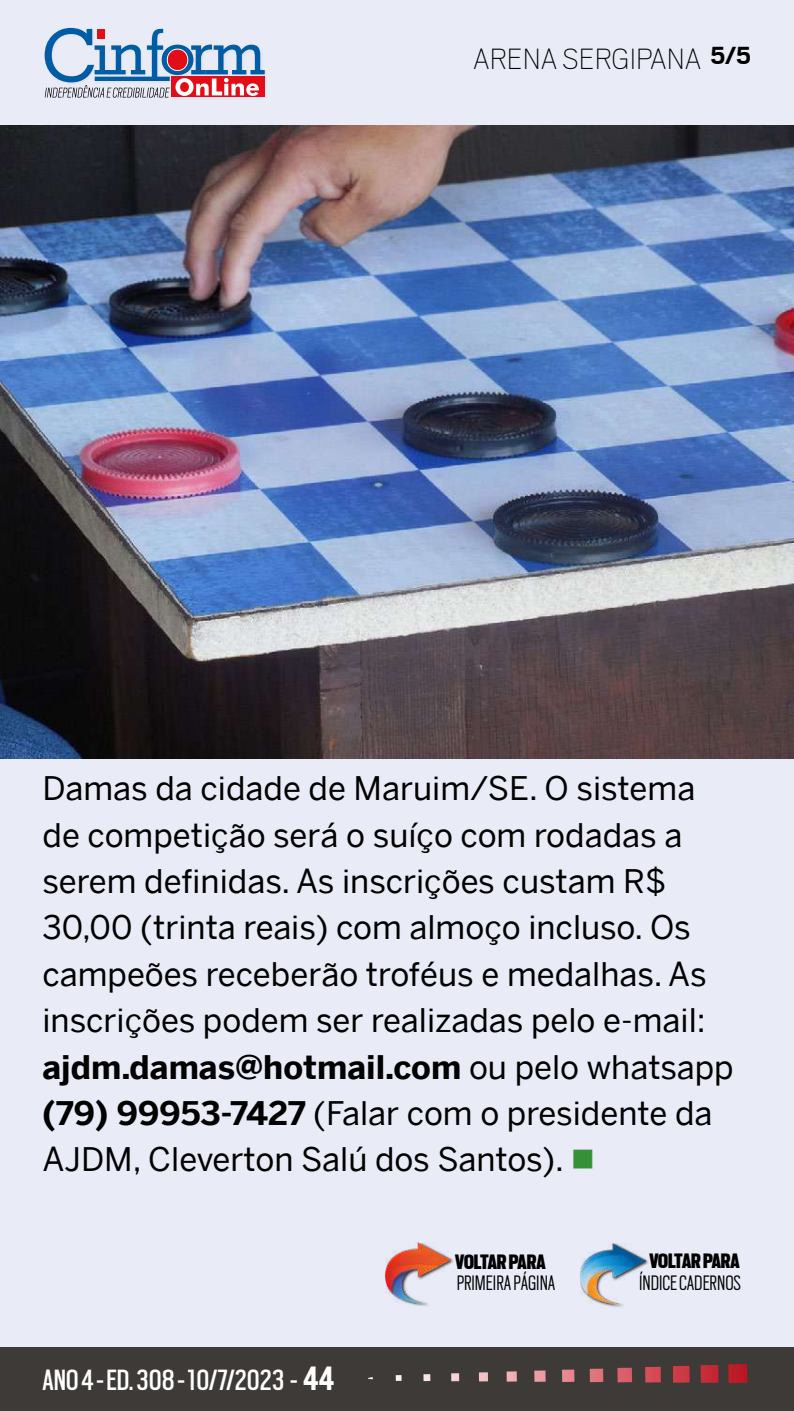
<style>
.page{position:relative;width:794px;height:1411px;background:#fff}
.page>*{position:absolute;margin:0;border:0;box-sizing:border-box;transform-origin:0 0}
.t1{font:32.5px/46.4px "Benton Sans";color:#000}
.t2{font:32.5px "Scout Cond";color:#fff}
.t3{font:100 32.5px "Scout";color:#000}
.t4{font:300 23.25px "Scout Cond";color:#000}
.t5{font:900 23.25px "Scout Cond";letter-spacing:-.005em;color:#000}
.s1{font-weight:700;font-size:27.5px}
.s2{font-weight:700}
.s3{color:#359138}
.s4{font-weight:700;font-size:37.5px}
</style>
<div class="page">
<div style="left:0;top:0;width:794px;height:1410px;background:#e9ebf7"></div>
<div style="left:0;top:1347px;width:794px;height:63px;background:#3e3a37"></div>
<img style="left:728px;top:1364px;width:19px;height:18px">
<img style="left:700px;top:1365px;width:18px;height:17px">
<img style="left:673px;top:1365px;width:16px;height:17px">
<img style="left:645px;top:1366px;width:16px;height:16px">
<img style="left:617px;top:1367px;width:15px;height:15px">
<svg style="left:590px;top:1368px;width:13px;height:13px"></svg>
<svg style="left:562px;top:1369px;width:12px;height:12px"></svg>
<svg style="left:534px;top:1370px;width:11px;height:11px"></svg>
<svg style="left:506px;top:1371px;width:11px;height:10px"></svg>
<svg style="left:479px;top:1372px;width:9px;height:9px"></svg>
<svg style="left:451px;top:1373px;width:8px;height:8px"></svg>
<svg style="left:423px;top:1374px;width:7px;height:6px"></svg>
<svg style="left:396px;top:1375px;width:5px;height:5px"></svg>
<svg style="left:45px;top:28px;width:220px;height:70px"></svg>
<img style="left:0;top:126px;width:794px;height:632px">
<div style="left:579px;top:1243px;width:71px;height:64px;background:#000;opacity:.75"></div>
<img style="left:580px;top:1243px;width:66px;height:62px">
<img style="left:386px;top:1242px;width:65px;height:63px">
<p class="t3" style="left:473px;top:37px;width:280px">ARENA SERGIPANA <span class="s1">5/5</span></p>
<p class="t1" style="left:43px;top:764px;width:692px">Damas da cidade de Maruim/SE. O sistema de competição será o suíço com rodadas a serem definidas. As inscrições custam R$ 30,00 (trinta reais) com almoço incluso. Os campeões receberão troféus e medalhas. As inscrições podem ser realizadas pelo e-mail: <span class="s2">ajdm.damas@hotmail.com</span> ou pelo whatsapp <span class="s2">(79) 99953-7427</span> (Falar com o presidente da AJDM, Cleverton Salú dos Santos). <span class="s3">■</span></p>
<p class="t2" style="left:43px;top:1358px;width:293px">ANO 4 - ED. 308 - 10/7/2023 - <span class="s4">44</span></p>
<p class="t5" style="left:455px;top:1250px;width:92px">VOLTAR PARA</p>
<p class="t4" style="left:457px;top:1267px;width:100px">PRIMEIRA PÁGINA</p>
<p class="t5" style="left:649px;top:1249px;width:92px">VOLTAR PARA</p>
<p class="t4" style="left:639px;top:1267px;width:103px">ÍNDICE CADERNOS</p>
</div>
